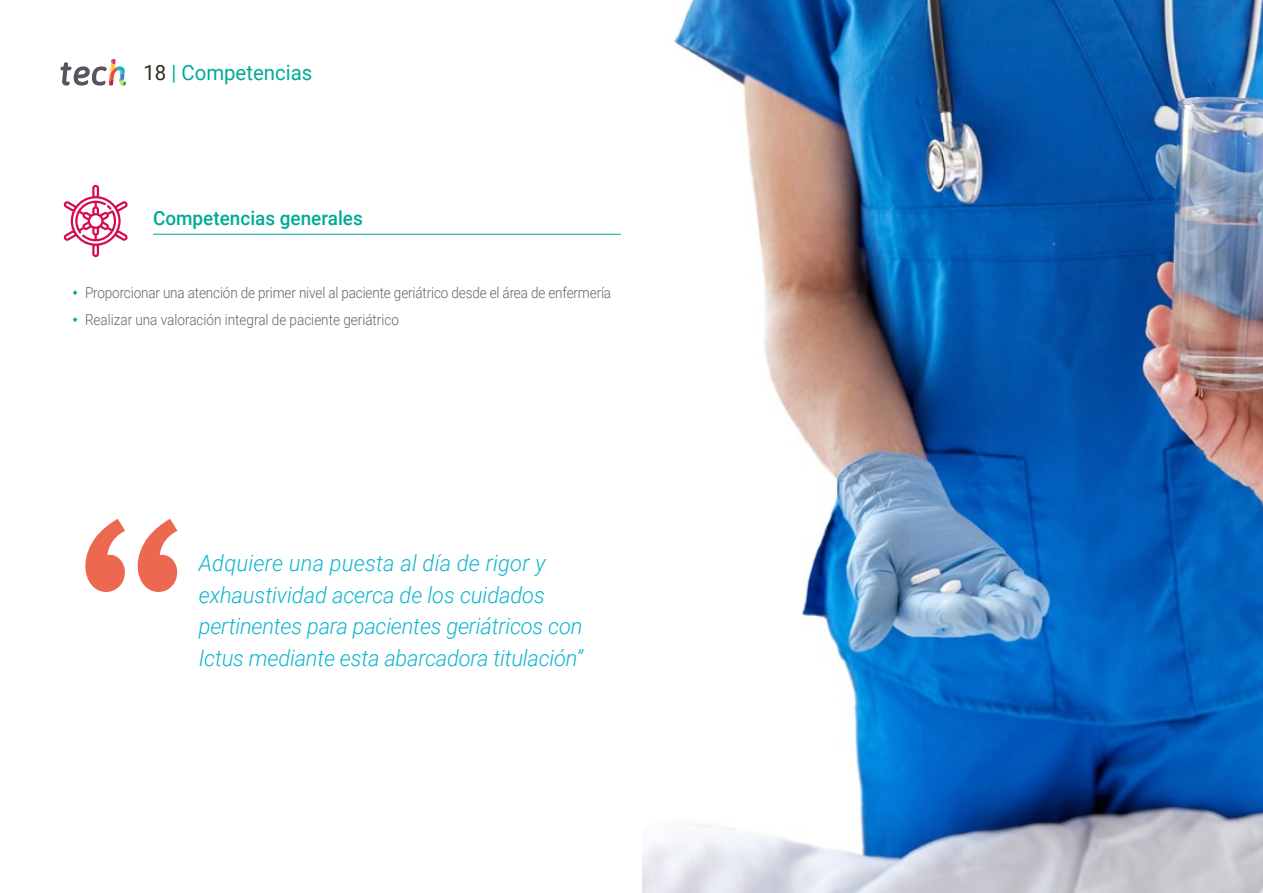
<style>
.page{position:relative;width:1263px;height:893px;background:#fff}
.page>*{position:absolute;margin:0;border:0;box-sizing:border-box;transform-origin:0 0}
.t1{font:italic 300 22.5px/31.5px "Roboto";letter-spacing:-.01em;color:#0fb6cf}
.t2{font:21px "Roboto";color:#00aa97}
.t3{font:500 19.5px "Roboto";color:#00aa97}
.t4{font:300 15px/26.7px "Roboto";letter-spacing:-.01em;color:#61646a;scale:.9 1}
.s1{color:#312e20}
</style>
<div class="page">
<hr style="left:153px;top:234px;width:468px;height:1px;background:#00aa97">
<svg style="left:63px;top:185px;width:65px;height:72px"></svg>
<svg style="left:61px;top:59px;width:65px;height:27px"></svg>
<img style="left:642px;top:0;width:621px;height:893px">
<svg style="left:85px;top:519px;width:92px;height:73px"></svg>
<p class="t2" style="left:144px;top:57px;width:170px"><span class="s1">18</span> | Competencias</p>
<p class="t3" style="left:153px;top:205px;width:211px">Competencias generales</p>
<p class="t4" style="left:85px;top:279px;width:586px">Proporcionar una atención de primer nivel al paciente geriátrico desde el área de enfermería<br>Realizar una valoración integral de paciente geriátrico</p>
<p class="t1" style="left:199px;top:547px;width:386px">Adquiere una puesta al día de rigor y exhaustividad acerca de los cuidados pertinentes para pacientes geriátricos con Ictus mediante esta abarcadora titulación”</p>
</div>
